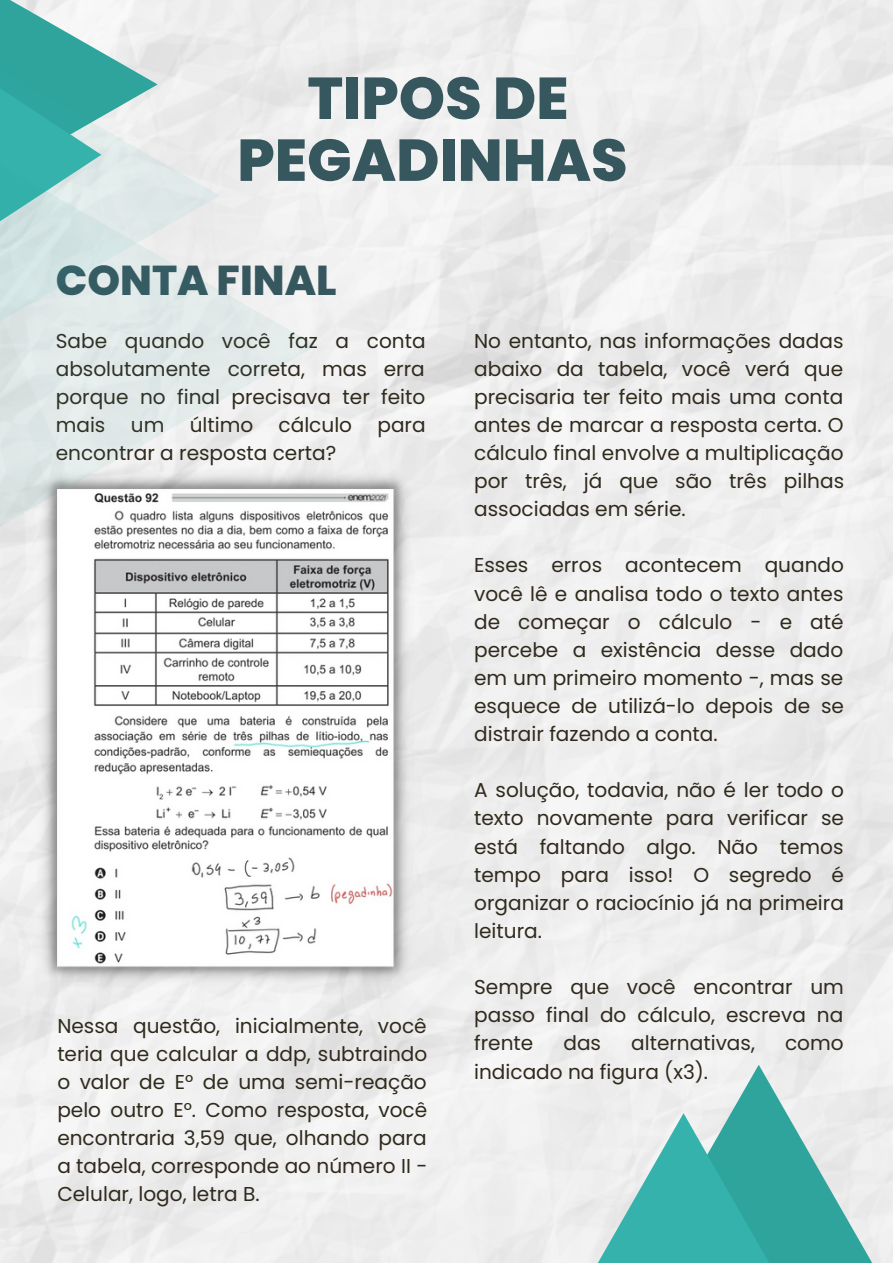
<style>
.page{position:relative;width:893px;height:1264px;background:#fff}
.page>*{position:absolute;margin:0;border:0;box-sizing:border-box;transform-origin:0 0}
.t1{font:800 58.95px/61.8px "Poppins";color:#37575f;text-align:center}
.t2{font:800 41.7px "Poppins";color:#37575f}
.t3{font:20.1px/28px "Poppins";color:#302a1d;text-align:justify}
</style>
<div class="page">
<svg style="left:625px;top:1064px;width:267px;height:198px;fill:#ededed"></svg>
<svg style="left:549px;top:1113px;width:268px;height:149px;background:#7ac4c0"></svg>
<svg style="left:0;top:79px;width:317px;height:533px;fill:#ededed"></svg>
<svg style="left:0;top:0;width:220px;height:462px;background:#c2dedc"></svg>
<img style="left:35px;top:466px;width:381px;height:522px">
<h1 class="t1" style="left:237px;top:67px;width:392px">TIPOS DE<br>PEGADINHAS</h1>
<h2 class="t2" style="left:56px;top:251px;width:282px">CONTA FINAL</h2>
<p class="t3" style="left:56px;top:326px;width:371px">Sabe quando você faz a conta absolutamente correta, mas erra porque no final precisava ter feito mais</p>
<p class="t3" style="left:131px;top:411px;width:35px">um</p>
<p class="t3" style="left:190px;top:411px;width:65px">último</p>
<p class="t3" style="left:278px;top:411px;width:75px">cálculo</p>
<p class="t3" style="left:377px;top:411px;width:50px">para</p>
<p class="t3" style="left:56px;top:439px;width:282px">encontrar a resposta certa?</p>
<p class="t3" style="left:57px;top:1011px;width:371px">Nessa questão, inicialmente, você teria que calcular a ddp, subtraindo o valor de E° de uma semi-reação pelo outro E°. Como resposta, você encontraria 3,59 que, olhando para a tabela, corresponde ao número II - Celular, logo, letra B.</p>
<p class="t3" style="left:474px;top:326px;width:371px">No entanto, nas informações dadas abaixo da tabela, você verá que precisaria ter feito mais uma conta antes de marcar a resposta certa. O cálculo final envolve a multiplicação por três, já que são três pilhas associadas em série.</p>
<p class="t3" style="left:474px;top:551px;width:371px">Esses erros acontecem quando você lê e analisa todo o texto antes de começar o cálculo - e até percebe a existência desse dado em um primeiro momento -, mas se esquece de utilizá-lo depois de se distrair fazendo a conta.</p>
<p class="t3" style="left:474px;top:776px;width:371px">A solução, todavia, não é ler todo o texto novamente para verificar se está faltando algo. Não temos tempo para isso! O segredo é organizar o raciocínio já na primeira leitura.</p>
<p class="t3" style="left:474px;top:973px;width:371px">Sempre que você encontrar um passo final do cálculo, escreva na frente</p>
<p class="t3" style="left:563px;top:1029px;width:39px">das</p>
<p class="t3" style="left:631px;top:1029px;width:125px">alternativas,</p>
<p class="t3" style="left:785px;top:1029px;width:60px">como</p>
<p class="t3" style="left:474px;top:1057px;width:235px">indicado na figura (x3).</p>
</div>
